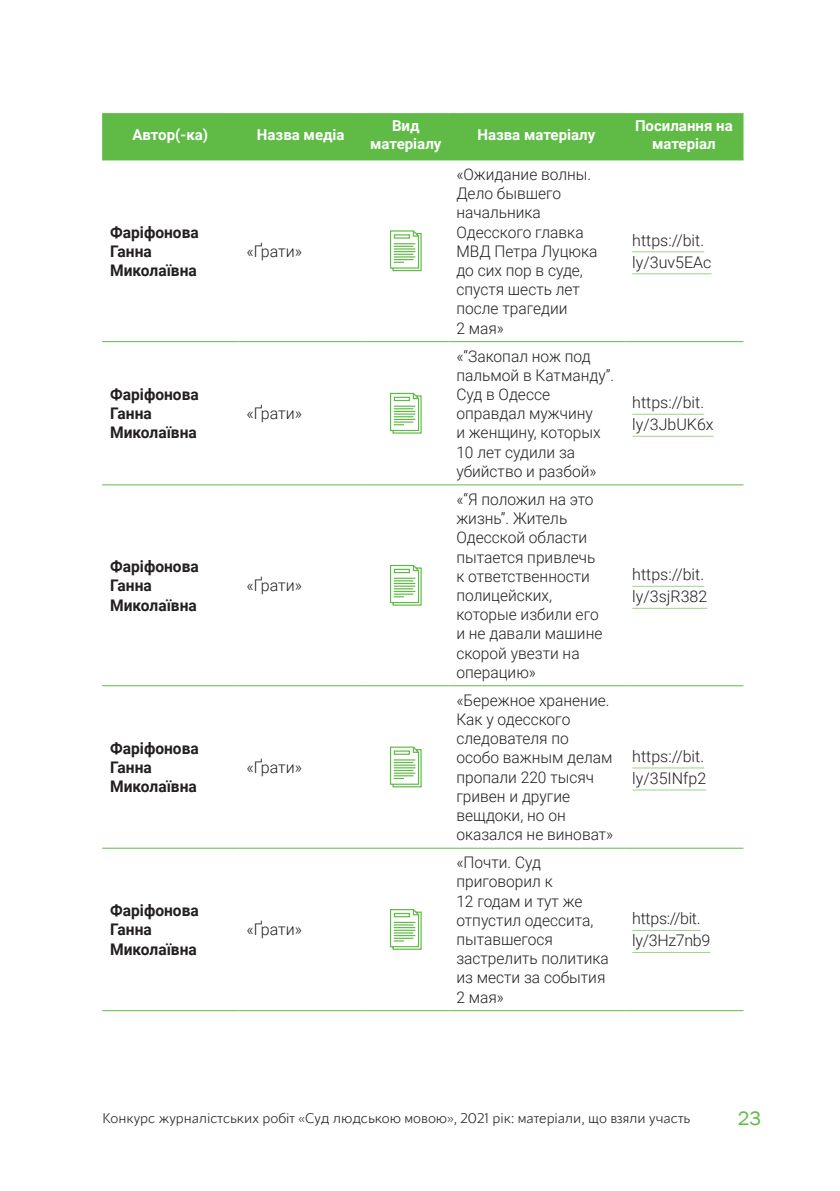
<style>
.page{position:relative;width:840px;height:1191px;background:#fff}
.page>*{position:absolute;margin:0;border:0;box-sizing:border-box;transform-origin:0 0}
.t1{font:20px "Franklin Gothic";color:#60bb46}
.t2{font:300 16px/19.2px "Roboto";color:#231f20}
.t3{font:700 16px/19.2px "Roboto";color:#231f20}
.t4{font:300 16px/22px "Roboto";letter-spacing:-.02em;color:#231f20}
.t5{font:700 15px/18px "Roboto";color:#fff;text-align:center}
.t6{font:300 14px "Blacker Sans";color:#231f20}
</style>
<div class="page">
<div style="left:102px;top:114px;width:641px;height:46px;background:#60bb46"></div>
<hr style="left:102px;top:113px;width:136px;height:1px;background:#60bb46">
<hr style="left:238px;top:113px;width:125px;height:1px;background:#60bb46">
<hr style="left:363px;top:113px;width:85px;height:1px;background:#60bb46">
<hr style="left:448px;top:113px;width:176px;height:1px;background:#60bb46">
<hr style="left:624px;top:113px;width:119px;height:1px;background:#60bb46">
<hr style="left:102px;top:160px;width:136px;height:1px;background:#60bb46">
<hr style="left:238px;top:160px;width:125px;height:1px;background:#60bb46">
<hr style="left:363px;top:160px;width:85px;height:1px;background:#60bb46">
<hr style="left:448px;top:160px;width:176px;height:1px;background:#60bb46">
<hr style="left:624px;top:160px;width:119px;height:1px;background:#60bb46">
<hr style="left:102px;top:341px;width:136px;height:1px;background:#60bb46">
<hr style="left:238px;top:341px;width:125px;height:1px;background:#60bb46">
<hr style="left:363px;top:341px;width:85px;height:1px;background:#60bb46">
<hr style="left:448px;top:341px;width:176px;height:1px;background:#60bb46">
<hr style="left:624px;top:341px;width:119px;height:1px;background:#60bb46">
<hr style="left:102px;top:484px;width:136px;height:1px;background:#60bb46">
<hr style="left:238px;top:484px;width:125px;height:1px;background:#60bb46">
<hr style="left:363px;top:484px;width:85px;height:1px;background:#60bb46">
<hr style="left:448px;top:484px;width:176px;height:1px;background:#60bb46">
<hr style="left:624px;top:484px;width:119px;height:1px;background:#60bb46">
<hr style="left:102px;top:685px;width:136px;height:1px;background:#60bb46">
<hr style="left:238px;top:685px;width:125px;height:1px;background:#60bb46">
<hr style="left:363px;top:685px;width:85px;height:1px;background:#60bb46">
<hr style="left:448px;top:685px;width:176px;height:1px;background:#60bb46">
<hr style="left:624px;top:685px;width:119px;height:1px;background:#60bb46">
<hr style="left:102px;top:848px;width:136px;height:1px;background:#60bb46">
<hr style="left:238px;top:848px;width:125px;height:1px;background:#60bb46">
<hr style="left:363px;top:848px;width:85px;height:1px;background:#60bb46">
<hr style="left:448px;top:848px;width:176px;height:1px;background:#60bb46">
<hr style="left:624px;top:848px;width:119px;height:1px;background:#60bb46">
<hr style="left:102px;top:1010px;width:136px;height:1px;background:#60bb46">
<hr style="left:238px;top:1010px;width:125px;height:1px;background:#60bb46">
<hr style="left:363px;top:1010px;width:85px;height:1px;background:#60bb46">
<hr style="left:448px;top:1010px;width:176px;height:1px;background:#60bb46">
<hr style="left:624px;top:1010px;width:119px;height:1px;background:#60bb46">
<svg style="left:389px;top:230px;width:33px;height:42px"></svg>
<hr style="left:632px;top:251px;width:71px;height:1px;background:#a2d18a">
<hr style="left:632px;top:273px;width:79px;height:1px;background:#a2d18a">
<svg style="left:389px;top:392px;width:33px;height:42px"></svg>
<hr style="left:632px;top:414px;width:71px;height:1px;background:#a2d18a">
<hr style="left:632px;top:436px;width:81px;height:1px;background:#a2d18a">
<svg style="left:389px;top:564px;width:33px;height:42px"></svg>
<hr style="left:632px;top:586px;width:71px;height:1px;background:#a2d18a">
<hr style="left:632px;top:608px;width:75px;height:1px;background:#a2d18a">
<svg style="left:389px;top:746px;width:33px;height:42px"></svg>
<hr style="left:632px;top:767px;width:71px;height:1px;background:#a2d18a">
<hr style="left:632px;top:789px;width:74px;height:1px;background:#a2d18a">
<svg style="left:389px;top:909px;width:33px;height:41px"></svg>
<hr style="left:632px;top:930px;width:68px;height:1px;background:#a2d18a">
<hr style="left:632px;top:952px;width:78px;height:1px;background:#a2d18a">
<p class="t5" style="left:132px;top:125px;width:77px">Автор(-ка)</p>
<p class="t5" style="left:257px;top:125px;width:89px">Назва медіа</p>
<p class="t5" style="left:370px;top:116px;width:73px">Вид матеріалу</p>
<p class="t5" style="left:477px;top:125px;width:119px">Назва матеріалу</p>
<p class="t5" style="left:634px;top:116px;width:99px">Посилання на матеріал</p>
<p class="t3" style="left:110px;top:222px;width:90px">Фаріфонова<br>Ганна<br>Миколаївна</p>
<p class="t3" style="left:110px;top:384px;width:90px">Фаріфонова<br>Ганна<br>Миколаївна</p>
<p class="t3" style="left:110px;top:556px;width:90px">Фаріфонова<br>Ганна<br>Миколаївна</p>
<p class="t2" style="left:246px;top:241px;width:57px">«Ґрати»</p>
<p class="t2" style="left:246px;top:403px;width:57px">«Ґрати»</p>
<p class="t2" style="left:246px;top:575px;width:57px">«Ґрати»</p>
<p class="t3" style="left:110px;top:738px;width:90px">Фаріфонова<br>Ганна<br>Миколаївна</p>
<p class="t3" style="left:110px;top:900px;width:90px">Фаріфонова<br>Ганна<br>Миколаївна</p>
<p class="t2" style="left:246px;top:757px;width:57px">«Ґрати»</p>
<p class="t2" style="left:246px;top:919px;width:57px">«Ґрати»</p>
<p class="t2" style="left:456px;top:164px;width:142px">«Ожидание волны.<br>Дело бывшего начальника<br>Одесского главка<br>МВД Петра Луцюка до сих пор в суде, спустя шесть лет после трагедии<br>2 мая»</p>
<p class="t2" style="left:456px;top:346px;width:159px">«“Закопал нож под пальмой в Катманду”.<br>Суд в Одессе оправдал мужчину<br>и женщину, которых<br>10 лет судили за убийство и разбой»</p>
<p class="t2" style="left:456px;top:489px;width:147px">«“Я положил на это жизнь”. Житель<br>Одесской области пытается привлечь к ответственности полицейских, которые избили его и не давали машине скорой увезти на операцию»</p>
<p class="t2" style="left:456px;top:690px;width:158px">«Бережное хранение.<br>Как у одесского следователя по особо важным делам пропали 220 тысяч гривен и другие вещдоки, но он оказался не виноват»</p>
<p class="t2" style="left:456px;top:852px;width:154px">«Почти. Суд приговорил к<br>12 годам и тут же отпустил одессита, пытавшегося застрелить политика из мести за события<br>2 мая»</p>
<p class="t2" style="left:632px;top:228px;width:81px;line-height:22px">https://bit. ly/3uv5EAc</p>
<p class="t2" style="left:632px;top:391px;width:83px;line-height:22px">https://bit. ly/3JbUK6x</p>
<p class="t2" style="left:632px;top:563px;width:76px;line-height:22px">https://bit. ly/3sjR382</p>
<p class="t2" style="left:632px;top:744px;width:75px;line-height:22px">https://bit. ly/35INfp2</p>
<p class="t4" style="left:632px;top:907px;width:79px">https://bit. ly/3Hz7nb9</p>
<p class="t6" style="left:102px;top:1105px;width:589px">Конкурс журналістських робіт «Суд людською мовою», 2021 рік: матеріали, що взяли участь</p>
<p class="t1" style="left:737px;top:1105px;width:25px">23</p>
</div>
